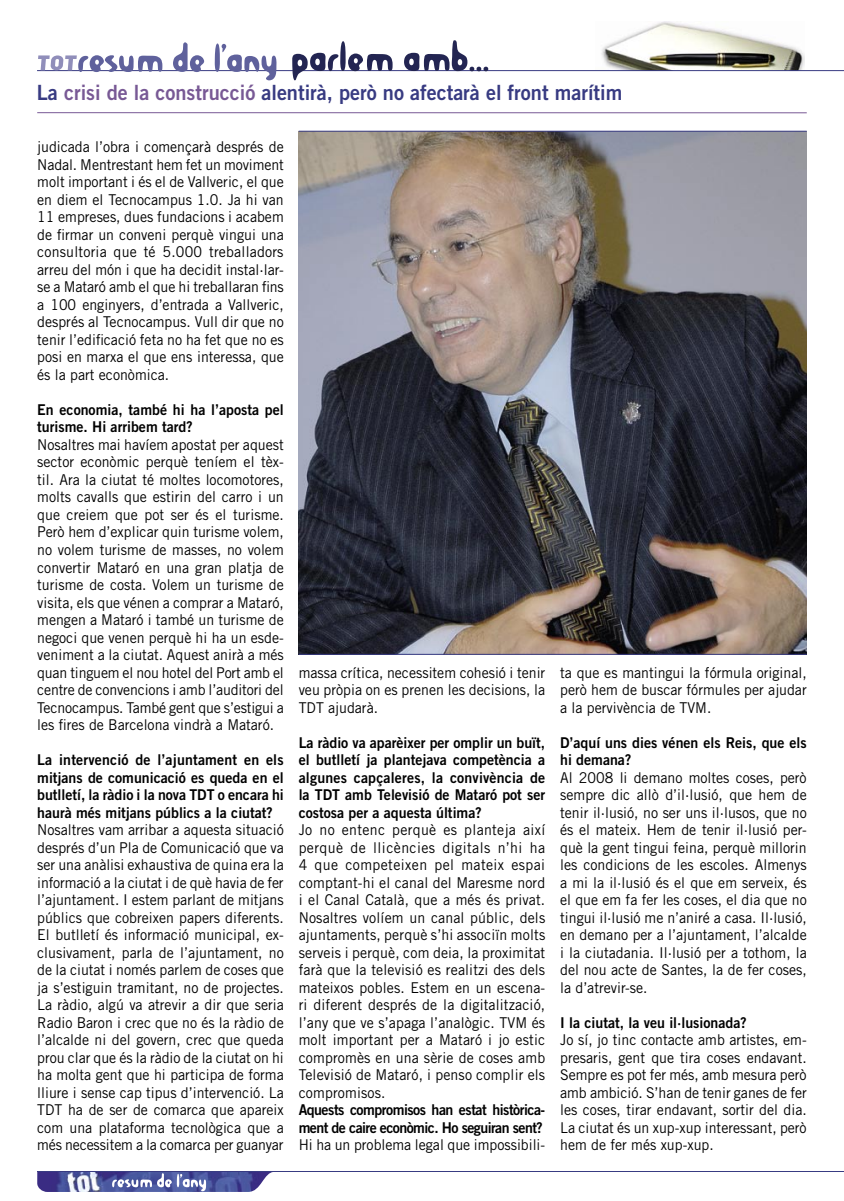
<style>
.page{position:relative;width:844px;height:1201px;background:#fff}
.page>*{position:absolute;margin:0;border:0;box-sizing:border-box;transform-origin:0 0}
.TITULAR_Trade_1_Cols{font:21px "Trade Gothic Bold Two";color:#383b82;scale:.95 1}
.TEXT_Trade_1er{font:14.88px/17.5px "Trade Gothic";color:#000;text-align:justify;scale:.95 1}
.TEXT_Trade_Pregunta{font:14.88px/17.5px "Trade Gothic Bold Two";color:#000;scale:.95 1}
.TEXT_Trade_Pregunta-2{font:14.88px/17.5px "Trade Gothic Bold Two";letter-spacing:-.035em;color:#000;scale:.95 1}
.s1{color:#785995}
</style>
<div class="page">
<img style="left:601px;top:22px;width:203px;height:48px">
<hr style="left:37px;top:112px;width:769px;height:1px;background:#785995">
<img style="left:37px;top:1172px;width:236px;height:19px">
<hr style="left:37px;top:1171px;width:806px;height:1px;background:#383b82">
<svg style="left:112px;top:1173px;width:94px;height:18px"></svg>
<img style="left:298px;top:132px;width:508px;height:522px">
<hr style="left:298px;top:654px;width:508px;height:1px;background:#383b82">
<hr style="left:37px;top:70px;width:806px;height:1px;background:#383b82">
<svg style="left:38px;top:42px;width:238px;height:38px"></svg>
<hr style="left:298px;top:131px;width:508px;height:1px;background:#383b82">
<svg style="left:292px;top:40px;width:196px;height:40px"></svg>
<p class="TITULAR_Trade_1_Cols" style="left:37px;top:79px;width:617px">La <span class="s1">crisi de la construcció</span> alentirà, però no afectarà el front marítim</p>
<p class="TEXT_Trade_1er" style="left:37px;top:138px;width:261px">judicada l’obra i començarà després de Nadal. Mentrestant hem fet un moviment molt important i és el de Vallveric, el que en diem el Tecnocampus 1.0. Ja hi van 11 empreses, dues fundacions i acabem de firmar un conveni perquè vingui una consultoria que té 5.000 treballadors arreu del món i que ha decidit instal·lar&shy;se a Mataró amb el que hi treballaran fins a 100 enginyers, d’entrada a Vallveric, després al Tecnocampus. Vull dir que no tenir l’edificació feta no ha fet que no es posi en marxa el que ens interessa, que és la part econòmica.</p>
<p class="TEXT_Trade_Pregunta" style="left:37px;top:400px;width:261px">En economia, també hi ha l’aposta pel turisme. Hi arribem tard?</p>
<p class="TEXT_Trade_1er" style="left:37px;top:436px;width:261px">Nosaltres mai havíem apostat per aquest sector econòmic perquè teníem el tèx&shy;til. Ara la ciutat té moltes locomotores, molts cavalls que estirin del carro i un que creiem que pot ser és el turisme.<br>Però hem d’explicar quin turisme volem, no volem turisme de masses, no volem convertir Mataró en una gran platja de turisme de costa. Volem un turisme de visita, els que vénen a comprar a Mataró, mengen a Mataró i també un turisme de negoci que venen perquè hi ha un esde&shy;veniment a la ciutat. Aquest anirà a més quan tinguem el nou hotel del Port amb el centre de convencions i amb l’auditori del Tecnocampus. També gent que s’estigui a les fires de Barcelona vindrà a Mataró.</p>
<p class="TEXT_Trade_Pregunta" style="left:37px;top:750px;width:261px;text-align:justify">La intervenció de l’ajuntament en els mitjans de comunicació es queda en el butlletí, la ràdio i la nova TDT o encara hi haurà més mitjans públics a la ciutat?</p>
<p class="TEXT_Trade_1er" style="left:37px;top:821px;width:261px">Nosaltres vam arribar a aquesta situació després d’un Pla de Comunicació que va ser una anàlisi exhaustiva de quina era la informació a la ciutat i de què havia de fer l’ajuntament. I estem parlant de mitjans públics que cobreixen papers diferents.<br>El butlletí és informació municipal, ex&shy;clusivament, parla de l’ajuntament, no de la ciutat i només parlem de coses que ja s’estiguin tramitant, no de projectes.<br>La ràdio, algú va atrevir a dir que seria Radio Baron i crec que no és la ràdio de l’alcalde ni del govern, crec que queda prou clar que és la ràdio de la ciutat on hi ha molta gent que hi participa de forma lliure i sense cap tipus d’intervenció. La TDT ha de ser de comarca que apareix com una plataforma tecnològica que a més necessitem a la comarca per guanyar</p>
<p class="TEXT_Trade_1er" style="left:298px;top:663px;width:261px">massa crítica, necessitem cohesió i tenir veu pròpia on es prenen les decisions, la TDT ajudarà.</p>
<p class="TEXT_Trade_Pregunta" style="left:298px;top:733px;width:261px;text-align:justify">La ràdio va aparèixer per omplir un buït, el butlletí ja plantejava competència a algunes capçaleres, la convivència de la TDT amb Televisió de Mataró pot ser costosa per a aquesta última?</p>
<p class="TEXT_Trade_1er" style="left:298px;top:821px;width:261px">Jo no entenc perquè es planteja així perquè de llicències digitals n’hi ha 4 que competeixen pel mateix espai comptant-hi el canal del Maresme nord i el Canal Català, que a més és privat.<br>Nosaltres volíem un canal públic, dels ajuntaments, perquè s’hi associïn molts serveis i perquè, com deia, la proximitat farà que la televisió es realitzi des dels mateixos pobles. Estem en un escena&shy;ri diferent després de la digitalització, l’any que ve s’apaga l’analògic. TVM és molt important per a Mataró i jo estic compromès en una sèrie de coses amb Televisió de Mataró, i penso complir els compromisos.</p>
<p class="TEXT_Trade_Pregunta-2" style="left:298px;top:1100px;width:261px">Aquests compromisos han estat històrica&shy;ment de caire econòmic. Ho seguiran sent?</p>
<p class="TEXT_Trade_1er" style="left:298px;top:1136px;width:261px">Hi ha un problema legal que impossibili-</p>
<p class="TEXT_Trade_1er" style="left:560px;top:663px;width:261px">ta que es mantingui la fórmula original, però hem de buscar fórmules per ajudar a la pervivència de TVM.</p>
<p class="TEXT_Trade_Pregunta" style="left:560px;top:733px;width:261px">D’aquí uns dies vénen els Reis, que els hi demana?</p>
<p class="TEXT_Trade_1er" style="left:560px;top:768px;width:261px">Al 2008 li demano moltes coses, però sempre dic allò d’il·lusió, que hem de tenir il·lusió, no ser uns il·lusos, que no és el mateix. Hem de tenir il·lusió per&shy;què la gent tingui feina, perquè millorin les condicions de les escoles. Almenys a mi la il·lusió és el que em serveix, és el que em fa fer les coses, el dia que no tingui il·lusió me n’aniré a casa. Il·lusió, en demano per a l’ajuntament, l’alcalde i la ciutadania. Il·lusió per a tothom, la del nou acte de Santes, la de fer coses, la d’atrevir-se.</p>
<p class="TEXT_Trade_Pregunta" style="left:560px;top:1013px;width:198px">I la ciutat, la veu il·lusionada?</p>
<p class="TEXT_Trade_1er" style="left:560px;top:1031px;width:261px">Jo sí, jo tinc contacte amb artistes, em&shy;presaris, gent que tira coses endavant.<br>Sempre es pot fer més, amb mesura però amb ambició. S’han de tenir ganes de fer les coses, tirar endavant, sortir del dia.<br>La ciutat és un xup-xup interessant, però hem de fer més xup-xup.</p>
</div>
